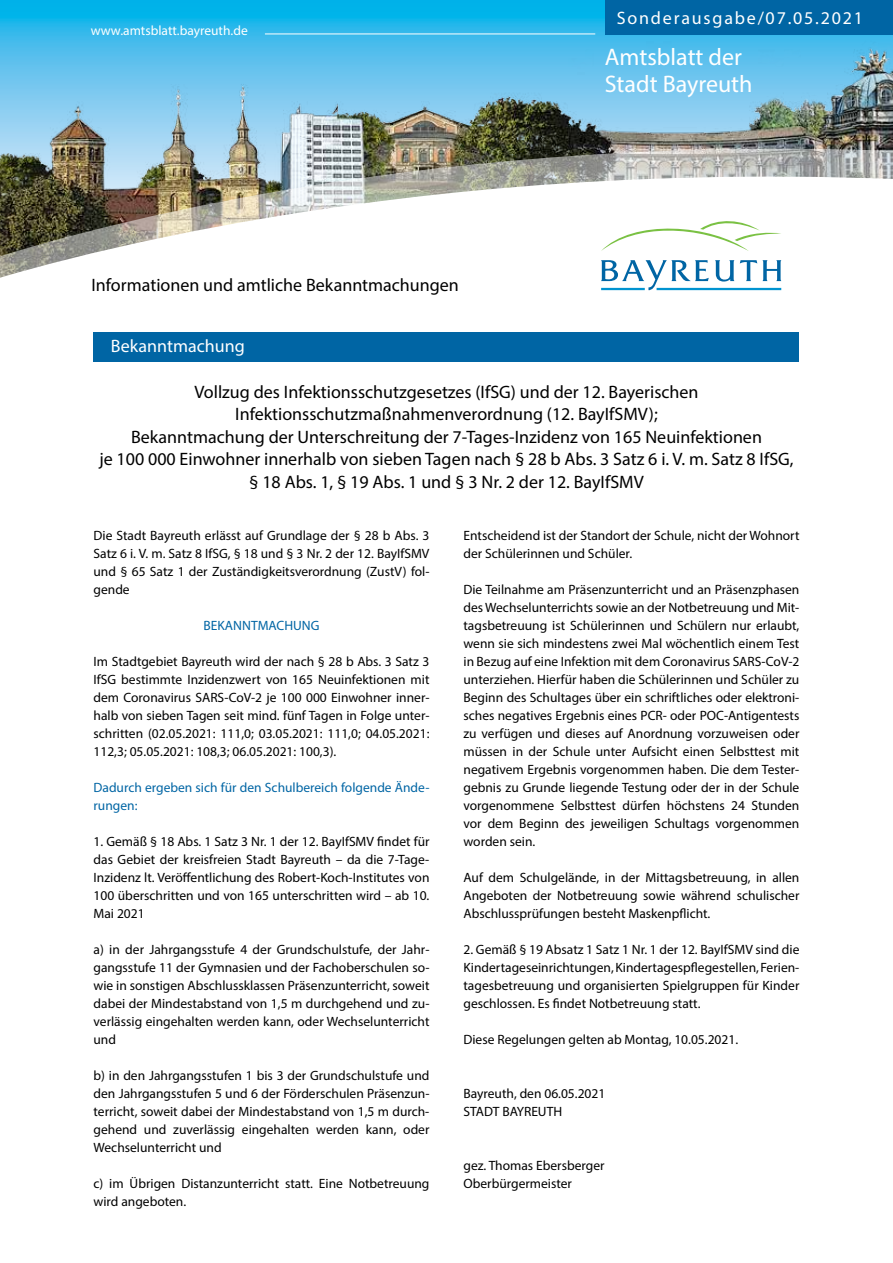
<style>
.page{position:relative;width:893px;height:1263px;background:#fff}
.page>*{position:absolute;margin:0;border:0;box-sizing:border-box;transform-origin:0 0}
.t1{font:24px/27px "Myriad Pro";color:#fff}
.t2{font:18px/22.5px "Myriad Pro";color:#000;text-align:center}
.t3{font:18px "Myriad Pro";letter-spacing:.1em;color:#fff}
.t4{font:18px "Myriad Pro";color:#fff}
.t5{font:13.5px/18px "Myriad Pro";color:#000;text-align:justify}
.t6{font:13.5px/18px "Myriad Pro";color:#0065a4}
.t7{font:13.5px "Myriad Pro";color:#fff}
</style>
<div class="page">
<img style="left:0;top:7px;width:893px;height:142px">
<img style="left:0;top:149px;width:893px;height:8px">
<img style="left:0;top:157px;width:893px;height:134px">
<div style="left:605px;top:0;width:288px;height:34px;background:#0065a4"></div>
<hr style="left:265px;top:34px;width:330px;height:1px;background:#fff">
<svg style="left:601px;top:221px;width:180px;height:30px"></svg>
<svg style="left:740px;top:260px;width:41px;height:21px"></svg>
<svg style="left:715px;top:260px;width:19px;height:22px"></svg>
<hr style="left:657px;top:288px;width:124px;height:2px;background:#0093d0">
<svg style="left:601px;top:260px;width:108px;height:30px"></svg>
<div style="left:94px;top:332px;width:705px;height:29px;background:#0065a4"></div>
<p class="t7" style="left:91px;top:22px;width:158px">www.amtsblatt.bayreuth.de</p>
<h2 class="t2" style="left:91px;top:273px;width:369px">Informationen und amtliche Bekanntmachungen</h2>
<h2 class="t4" style="left:111px;top:335px;width:135px">Bekanntmachung</h2>
<h2 class="t3" style="left:617px;top:7px;width:248px">Sonderausgabe/07.05.2021</h2>
<h1 class="t1" style="left:605px;top:43px;width:149px">Amtsblatt der<br>Stadt Bayreuth</h1>
<p class="t2" style="left:99px;top:380px;width:696px">Vollzug des Infektionsschutzgesetzes (IfSG) und der 12. Bayerischen Infektionsschutzmaßnahmenverordnung (12. BayIfSMV);<br>Bekanntmachung der Unterschreitung der 7-Tages-Inzidenz von 165 Neuinfektionen<br>je 100 000 Einwohner innerhalb von sieben Tagen nach § 28 b Abs. 3 Satz 6 i. V. m. Satz 8 IfSG, § 18 Abs. 1, § 19 Abs. 1 und § 3 Nr. 2 der 12. BayIfSMV</p>
<p class="t5" style="left:463px;top:526px;width:337px">Entscheidend ist der Standort der Schule, nicht der Wohnort der Schülerinnen und Schüler.</p>
<p class="t5" style="left:463px;top:580px;width:337px">Die Teilnahme am Präsenzunterricht und an Präsenzphasen des Wechselunterrichts sowie an der Notbetreuung und Mit&shy;tagsbetreuung ist Schülerinnen und Schülern nur erlaubt, wenn sie sich mindestens zwei Mal wöchentlich einem Test in Bezug auf eine Infektion mit dem Coronavirus SARS-CoV-2 unterziehen. Hierfür haben die Schülerinnen und Schüler zu Beginn des Schultages über ein schriftliches oder elektroni&shy;sches negatives Ergebnis eines PCR- oder POC-Antigentests zu verfügen und dieses auf Anordnung vorzuweisen oder müssen in der Schule unter Aufsicht einen Selbsttest mit negativem Ergebnis vorgenommen haben. Die dem Tester&shy;gebnis zu Grunde liegende Testung oder der in der Schule vorgenommene Selbsttest dürfen höchstens 24 Stunden vor dem Beginn des jeweiligen Schultags vorgenommen worden sein.</p>
<p class="t5" style="left:463px;top:868px;width:337px">Auf dem Schulgelände, in der Mittagsbetreuung, in allen Angeboten der Notbetreuung sowie während schulischer Abschlussprüfungen besteht Maskenpflicht.</p>
<p class="t5" style="left:463px;top:940px;width:337px">2. Gemäß § 19 Absatz 1 Satz 1 Nr. 1 der 12. BayIfSMV sind die Kindertageseinrichtungen, Kindertagespflegestellen, Ferien&shy;tagesbetreuung und organisierten Spielgruppen für Kinder geschlossen. Es findet Notbetreuung statt.</p>
<p class="t5" style="left:463px;top:1030px;width:276px">Diese Regelungen gelten ab Montag, 10.05.2021.</p>
<p class="t5" style="left:94px;top:526px;width:337px">Die Stadt Bayreuth erlässt auf Grundlage der § 28 b Abs. 3<br>Satz 6 i. V. m. Satz 8 IfSG, § 18 und § 3 Nr. 2 der 12. BayIfSMV und § 65 Satz 1 der Zuständigkeitsverordnung (ZustV) fol&shy;gende</p>
<p class="t6" style="left:204px;top:616px;width:117px">BEKANNTMACHUNG</p>
<p class="t5" style="left:94px;top:652px;width:337px">Im Stadtgebiet Bayreuth wird der nach § 28 b Abs. 3 Satz 3<br>IfSG bestimmte Inzidenzwert von 165 Neuinfektionen mit dem Coronavirus SARS-CoV-2 je 100 000 Einwohner inner&shy;halb von sieben Tagen seit mind. fünf Tagen in Folge unter&shy;schritten (02.05.2021: 111,0; 03.05.2021: 111,0; 04.05.2021:<br>112,3; 05.05.2021: 108,3; 06.05.2021: 100,3).</p>
<p class="t6" style="left:94px;top:778px;width:337px">Dadurch ergeben sich für den Schulbereich folgende Ände&shy;rungen:</p>
<p class="t5" style="left:94px;top:832px;width:337px">1. Gemäß § 18 Abs. 1 Satz 3 Nr. 1 der 12. BayIfSMV findet für das Gebiet der kreisfreien Stadt Bayreuth – da die 7-Tage-Inzidenz lt. Veröffentlichung des Robert-Koch-Institutes von 100 überschritten und von 165 unterschritten wird – ab 10.<br>Mai 2021</p>
<p class="t5" style="left:94px;top:940px;width:337px">a) in der Jahrgangsstufe 4 der Grundschulstufe, der Jahr&shy;gangsstufe 11 der Gymnasien und der Fachoberschulen so&shy;wie in sonstigen Abschlussklassen Präsenzunterricht, soweit dabei der Mindestabstand von 1,5 m durchgehend und zu&shy;verlässig eingehalten werden kann, oder Wechselunterricht und</p>
<p class="t5" style="left:94px;top:1066px;width:337px">b) in den Jahrgangsstufen 1 bis 3 der Grundschulstufe und den Jahrgangsstufen 5 und 6 der Förderschulen Präsenzun&shy;terricht, soweit dabei der Mindestabstand von 1,5 m durch&shy;gehend und zuverlässig eingehalten werden kann, oder Wechselunterricht und</p>
<p class="t5" style="left:94px;top:1174px;width:337px">c) im Übrigen Distanzunterricht statt. Eine Notbetreuung wird angeboten.</p>
<p class="t5" style="left:463px;top:1084px;width:143px">Bayreuth, den 06.05.2021<br>STADT BAYREUTH</p>
<p class="t5" style="left:463px;top:1156px;width:143px">gez. Thomas Ebersberger<br>Oberbürgermeister</p>
</div>
